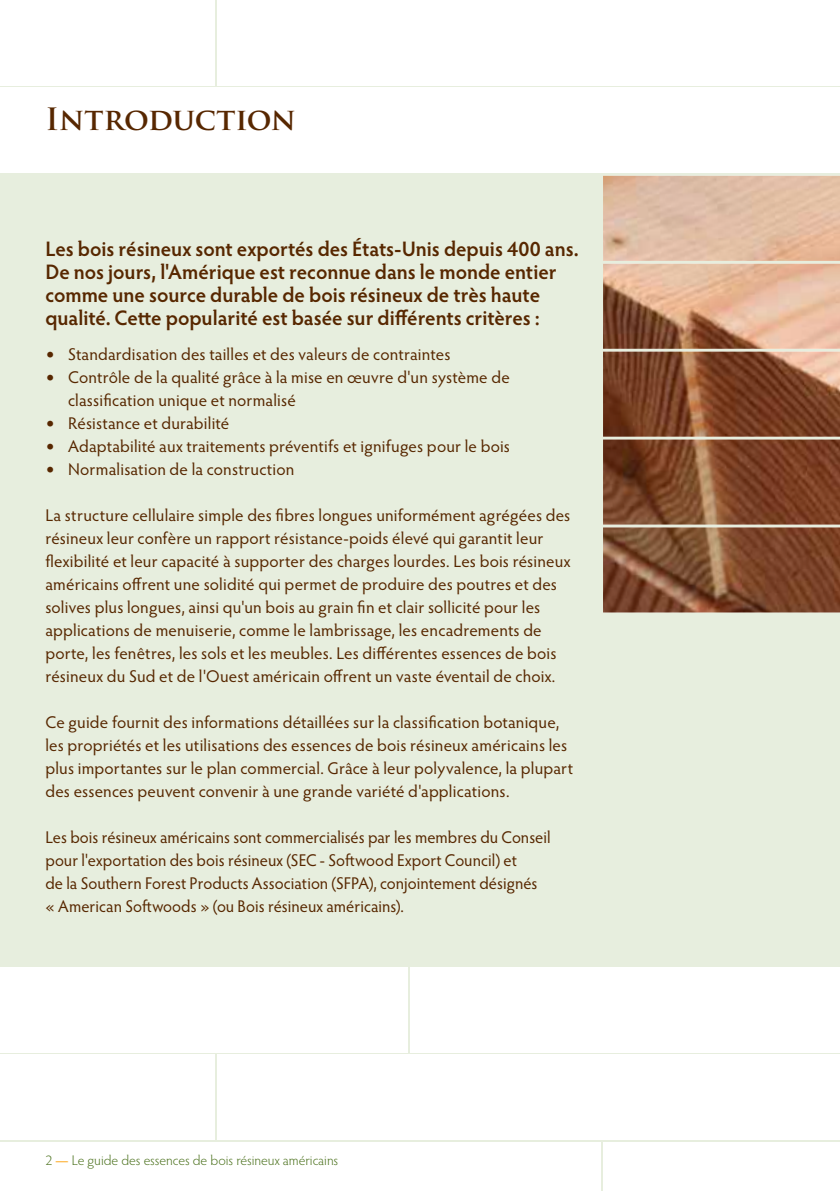
<style>
.page{position:relative;width:840px;height:1191px;background:#fff}
.page>*{position:absolute;margin:0;border:0;box-sizing:border-box;transform-origin:0 0}
.t1{font:700 30px "Trajan Pro";letter-spacing:-.015em;color:#572700}
.t2{font:600 21px/23px "Hypatia Sans Pro";color:#572700}
.t3{font:17px/23px "Hypatia Sans Pro";letter-spacing:.01em;color:#572700}
.t4{font:300 14px "Hypatia Sans Pro";color:#4b711d}
.s1{font-weight:700;font-size:22px}
.s2{font-weight:600;color:#fdbe56}
</style>
<div class="page">
<div style="left:0;top:0;width:839px;height:1191px;background:#e7eede"></div>
<div style="left:602px;top:1142px;width:237px;height:49px;background:#fff"></div>
<div style="left:0;top:1142px;width:600px;height:49px;background:#fff"></div>
<div style="left:0;top:0;width:214px;height:85px;background:#fff"></div>
<div style="left:0;top:1054px;width:214px;height:86px;background:#fff"></div>
<img style="left:603px;top:176px;width:236px;height:436px">
<div style="left:217px;top:0;width:622px;height:85px;background:#fff"></div>
<div style="left:217px;top:1054px;width:622px;height:86px;background:#fff"></div>
<div style="left:410px;top:967px;width:429px;height:85px;background:#fff"></div>
<div style="left:0;top:967px;width:407px;height:85px;background:#fff"></div>
<div style="left:0;top:88px;width:839px;height:85px;background:#fff"></div>
<h1 class="t1" style="left:45px;top:100px;width:252px">Introduction</h1>
<p class="t2" style="left:45px;top:236px;width:534px">Les bois résineux sont exportés des États-Unis depuis 400 ans.<br>De nos jours, l'Amérique est reconnue dans le monde entier comme une source durable de bois résineux de très haute qualité. Cette popularité est basée sur différents critères :</p>
<p class="t3" style="left:45px;top:342px;width:406px"><span class="s1">•</span> Standardisation des tailles et des valeurs de contraintes</p>
<p class="t3" style="left:68px;top:365px;width:443px;text-indent:-23px"><span class="s1">•</span> Contrôle de la qualité grâce à la mise en œuvre d'un système de classification unique et normalisé</p>
<p class="t3" style="left:45px;top:411px;width:185px"><span class="s1">•</span> Résistance et durabilité</p>
<p class="t3" style="left:45px;top:434px;width:466px"><span class="s1">•</span> Adaptabilité aux traitements préventifs et ignifuges pour le bois</p>
<p class="t3" style="left:45px;top:457px;width:250px"><span class="s1">•</span> Normalisation de la construction</p>
<p class="t3" style="left:45px;top:503px;width:526px">La structure cellulaire simple des fibres longues uniformément agrégées des résineux leur confère un rapport résistance-poids élevé qui garantit leur flexibilité et leur capacité à supporter des charges lourdes. Les bois résineux américains offrent une solidité qui permet de produire des poutres et des solives plus longues, ainsi qu'un bois au grain fin et clair sollicité pour les applications de menuiserie, comme le lambrissage, les encadrements de porte, les fenêtres, les sols et les meubles. Les différentes essences de bois résineux du Sud et de l'Ouest américain offrent un vaste éventail de choix.</p>
<p class="t3" style="left:45px;top:710px;width:529px">Ce guide fournit des informations détaillées sur la classification botanique, les propriétés et les utilisations des essences de bois résineux américains les plus importantes sur le plan commercial. Grâce à leur polyvalence, la plupart des essences peuvent convenir à une grande variété d'applications.</p>
<p class="t3" style="left:45px;top:825px;width:506px">Les bois résineux américains sont commercialisés par les membres du Conseil pour l'exportation des bois résineux (SEC - Softwood Export Council) et<br>de la Southern Forest Products Association (SFPA), conjointement désignés « American Softwoods » (ou Bois résineux américains).</p>
<p class="t4" style="left:45px;top:1151px;width:294px">2 <span class="s2">—</span> Le guide des essences de bois résineux américains</p>
</div>
